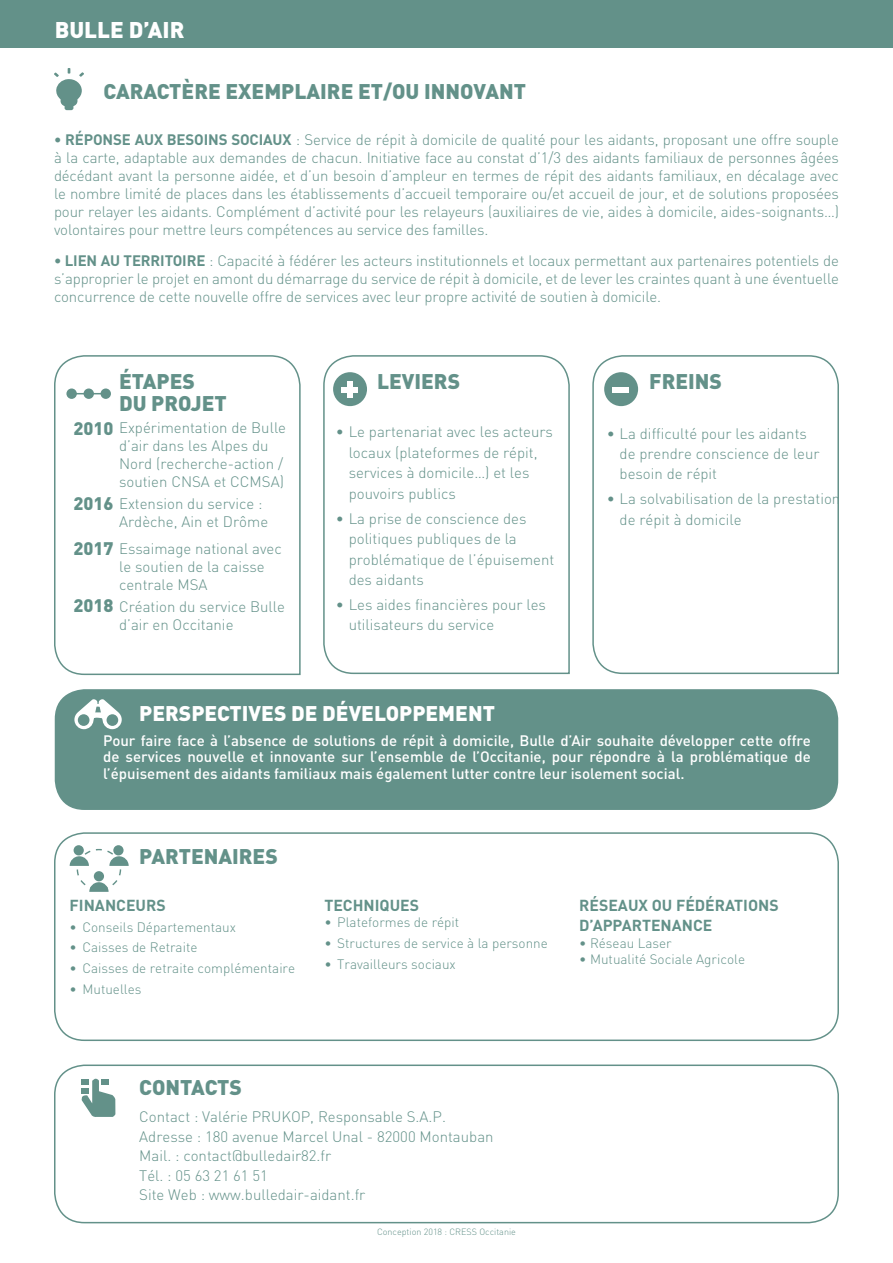
<style>
.page{position:relative;width:893px;height:1263px;background:#fff}
.page>*{position:absolute;margin:0;border:0;box-sizing:border-box;transform-origin:0 0}
.t1{font:900 22.5px "DIN";color:#fff}
.t2{font:900 21px/22.5px "DIN";color:#639189}
.t3{font:900 21px "DIN";color:#fff}
.t4{font:900 18px "DIN";color:#639189}
.t5{font:700 15.75px/20.5px "DIN";color:#639189}
.t6{font:300 15px/18px "DIN";color:#639189}
.t7{font:500 15px/16.5px "DIN";color:#fff;text-align:justify}
.t8{font:300 13.5px "DIN";color:#639189}
.t9{font:300 9px "DIN";color:#639189}
.s1{font-weight:700}
</style>
<div class="page">
<div style="left:55px;top:689px;width:783px;height:121px;background:#639189;border-radius:30px"></div>
<div style="left:0;top:0;width:893px;height:48px;background:#639189"></div>
<svg style="left:54px;top:68px;width:30px;height:42px"></svg>
<svg style="left:323px;top:355px;width:247px;height:320px"></svg>
<svg style="left:592px;top:355px;width:247px;height:320px"></svg>
<svg style="left:54px;top:355px;width:247px;height:321px"></svg>
<div style="left:604px;top:372px;width:34px;height:34px;background:#639189;border-radius:50%"></div>
<div style="left:613px;top:387px;width:16px;height:6px;background:#fff"></div>
<div style="left:333px;top:372px;width:34px;height:34px;background:#639189;border-radius:50%"></div>
<div style="left:342px;top:387px;width:16px;height:6px;background:#fff"></div>
<div style="left:347px;top:382px;width:6px;height:16px;background:#fff"></div>
<div style="left:66px;top:388px;width:11px;height:11px;background:#639189;border-radius:50%"></div>
<div style="left:84px;top:388px;width:10px;height:11px;background:#639189;border-radius:50%"></div>
<div style="left:101px;top:388px;width:10px;height:11px;background:#639189;border-radius:50%"></div>
<hr style="left:71px;top:393px;width:33px;height:1px;background:#639189">
<div style="left:54px;top:832px;width:785px;height:209px;border:2px solid #639189;border-radius:30px"></div>
<div style="left:54px;top:1064px;width:785px;height:159px;border:2px solid #639189;border-radius:30px"></div>
<svg style="left:74px;top:845px;width:10px;height:10px"></svg>
<svg style="left:113px;top:845px;width:11px;height:10px"></svg>
<svg style="left:70px;top:849px;width:59px;height:43px"></svg>
<svg style="left:81px;top:1078px;width:34px;height:39px"></svg>
<div style="left:82px;top:1088px;width:7px;height:6px;background:#639189"></div>
<div style="left:82px;top:1079px;width:7px;height:6px;background:#639189"></div>
<div style="left:102px;top:1079px;width:7px;height:6px;background:#639189"></div>
<svg style="left:74px;top:699px;width:48px;height:30px"></svg>
<div style="left:78px;top:714px;width:11px;height:12px;background:#639189;border-radius:50%"></div>
<div style="left:107px;top:714px;width:11px;height:12px;background:#639189;border-radius:50%"></div>
<h1 class="t1" style="left:55px;top:15px;width:131px">BULLE D’AIR</h1>
<h2 class="t2" style="left:103px;top:79px;width:424px">CARACTÈRE EXEMPLAIRE ET/OU INNOVANT</h2>
<p class="t6" style="left:54px;top:131px;width:786px;text-align:justify"><span class="s1">• RÉPONSE AUX BESOINS SOCIAUX</span> : Service de répit à domicile de qualité pour les aidants, proposant une offre souple à la carte, adaptable aux demandes de chacun. Initiative face au constat d’1/3 des aidants familiaux de personnes âgées décédant avant la personne aidée, et d’un besoin d’ampleur en termes de répit des aidants familiaux, en décalage avec le nombre limité de places dans les établissements d’accueil temporaire ou/et accueil de jour, et de solutions proposées pour relayer les aidants. Complément d’activité pour les relayeurs (auxiliaires de vie, aides à domicile, aides-soignants…) volontaires pour mettre leurs compétences au service des familles.</p>
<p class="t6" style="left:54px;top:252px;width:786px;text-align:justify"><span class="s1">• LIEN AU TERRITOIRE</span> : Capacité à fédérer les acteurs institutionnels et locaux permettant aux partenaires potentiels de s’approprier le projet en amont du démarrage du service de répit à domicile, et de lever les craintes quant à une éventuelle concurrence de cette nouvelle offre de services avec leur propre activité de soutien à domicile.</p>
<h2 class="t2" style="left:119px;top:369px;width:109px">ÉTAPES<br>DU PROJET</h2>
<h2 class="t2" style="left:377px;top:369px;width:85px">LEVIERS</h2>
<p class="t6" style="left:119px;top:418px;width:169px">Expérimentation de Bulle d’air dans les Alpes du<br>Nord (recherche-action / soutien CNSA et CCMSA)</p>
<p class="t6" style="left:119px;top:494px;width:151px">Extension du service :<br>Ardèche, Ain et Drôme</p>
<p class="t6" style="left:119px;top:539px;width:164px">Essaimage national avec le soutien de la caisse centrale MSA</p>
<p class="t6" style="left:119px;top:597px;width:167px">Création du service Bulle d’air en Occitanie</p>
<p class="t4" style="left:73px;top:416px;width:42px">2010</p>
<p class="t4" style="left:73px;top:491px;width:42px">2016</p>
<p class="t4" style="left:73px;top:536px;width:42px">2017</p>
<p class="t4" style="left:73px;top:594px;width:42px">2018</p>
<p class="t6" style="left:349px;top:422px;width:206px;line-height:20.5px;text-indent:-13px">• Le partenariat avec les acteurs locaux (plateformes de répit, services à domicile…) et les pouvoirs publics</p>
<p class="t6" style="left:349px;top:508px;width:207px;line-height:20.5px;text-indent:-13px">• La prise de conscience des politiques publiques de la problématique de l’épuisement des aidants</p>
<p class="t6" style="left:349px;top:594px;width:199px;line-height:20.5px;text-indent:-13px">• Les aides financières pour les utilisateurs du service</p>
<h2 class="t3" style="left:139px;top:699px;width:357px">PERSPECTIVES DE DÉVELOPPEMENT</h2>
<h2 class="t2" style="left:649px;top:369px;width:74px">FREINS</h2>
<p class="t6" style="left:620px;top:423px;width:202px;line-height:20.5px;text-indent:-13px">• La difficulté pour les aidants de prendre conscience de leur besoin de répit</p>
<p class="t6" style="left:620px;top:488px;width:222px;line-height:20.5px;text-indent:-13px">• La solvabilisation de la prestation de répit à domicile</p>
<p class="t7" style="left:103px;top:732px;width:709px">Pour faire face à l’absence de solutions de répit à domicile, Bulle d’Air souhaite développer cette offre de services nouvelle et innovante sur l’ensemble de l’Occitanie, pour répondre à la problématique de l’épuisement des aidants familiaux mais également lutter contre leur isolement social.</p>
<h2 class="t2" style="left:139px;top:844px;width:140px">PARTENAIRES</h2>
<p class="t5" style="left:70px;top:894px;width:98px">FINANCEURS</p>
<p class="t8" style="left:70px;top:918px;width:168px">• Conseils Départementaux</p>
<p class="t8" style="left:70px;top:939px;width:129px">• Caisses de Retraite</p>
<p class="t8" style="left:70px;top:960px;width:227px">• Caisses de retraite complémentaire</p>
<p class="t8" style="left:70px;top:981px;width:73px">• Mutuelles</p>
<p class="t5" style="left:324px;top:894px;width:96px">TECHNIQUES</p>
<p class="t8" style="left:324px;top:914px;width:136px">• Plateformes de répit</p>
<p class="t8" style="left:324px;top:935px;width:225px">• Structures de service à la personne</p>
<p class="t8" style="left:324px;top:956px;width:133px">• Travailleurs sociaux</p>
<p class="t5" style="left:579px;top:894px;width:201px">RÉSEAUX OU FÉDÉRATIONS<br>D’APPARTENANCE</p>
<p class="t8" style="left:579px;top:934px;width:94px">• Réseau Laser</p>
<p class="t8" style="left:579px;top:951px;width:167px">• Mutualité Sociale Agricole</p>
<h2 class="t2" style="left:139px;top:1075px;width:104px">CONTACTS</h2>
<p class="t6" style="left:139px;top:1107px;width:356px;line-height:19.5px">Contact : Valérie PRUKOP, Responsable S.A.P.<br>Adresse : 180 avenue Marcel Unal - 82000 Montauban Mail. : contact@bulledair82.fr<br>Tél. : 05 63 21 61 51<br>Site Web : www.bulledair-aidant.fr</p>
<p class="t9" style="left:377px;top:1226px;width:140px">Conception 2018 : CRESS Occitanie</p>
</div>
